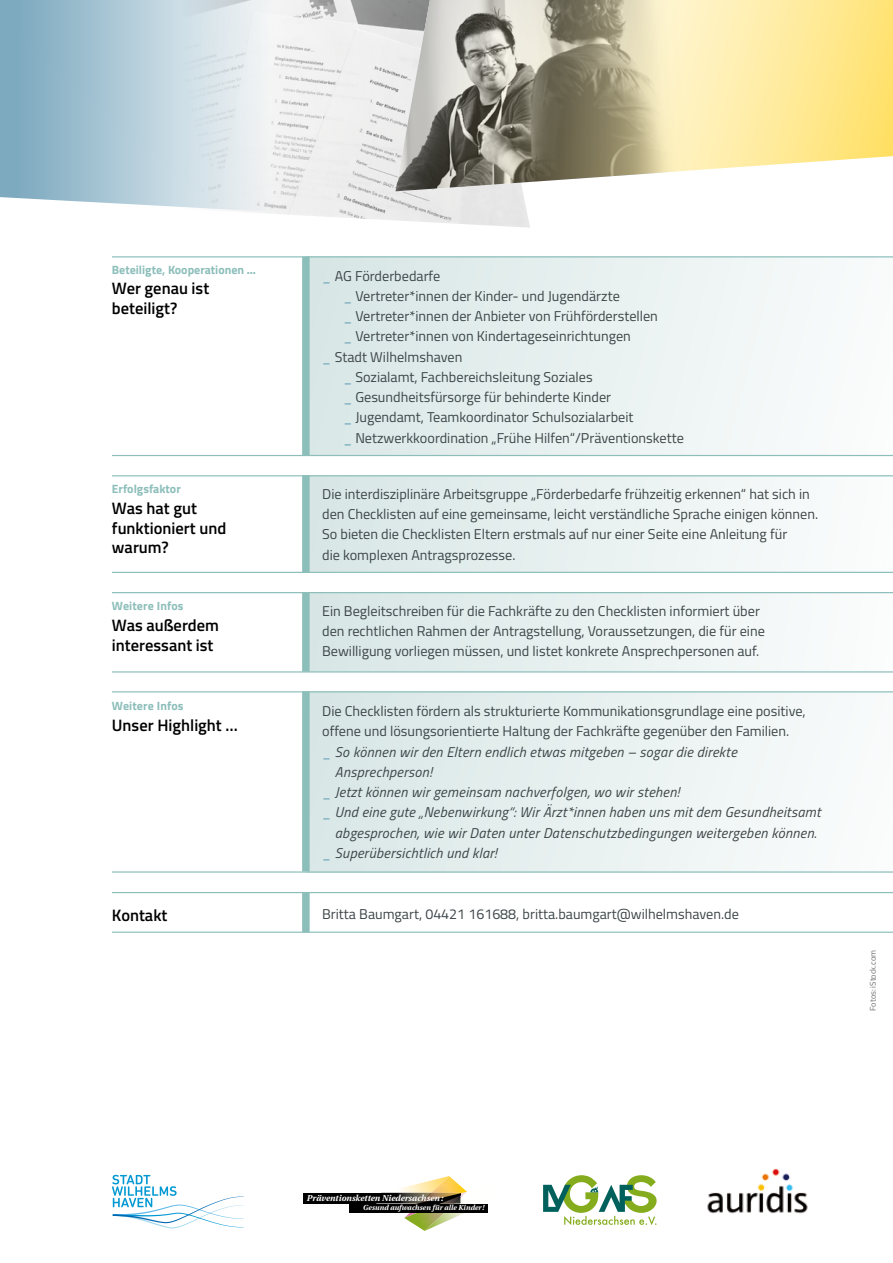
<style>
.page{position:relative;width:893px;height:1263px;background:#fff}
.page>*{position:absolute;margin:0;border:0;box-sizing:border-box;transform-origin:0 0}
.t1{font:600 16.5px/19.5px "Titillium";color:#000}
.t2{font:14.25px/20.2px "Titillium";color:#3d4548}
.t3{font:italic 14.25px "Titillium";letter-spacing:.02em;color:#3d4548}
.t4{font:700 12px "Titillium";color:#8cbeba}
.t5{font:italic 700 8.7px "Utopia";color:#fff}
.t6{font:8.25px "Titillium";color:#706f6f}
.t7{font:italic 700 7.35px "Utopia";color:#fff}
.s1{font-weight:700;color:#8cb9c7}
.s2{font-weight:700;font-style:normal;color:#8cb9c7}
</style>
<div class="page">
<svg style="left:0;top:0;width:525px;height:226px"></svg>
<svg style="left:395px;top:0;width:498px;height:191px;background:#cec49c"></svg>
<div style="left:306px;top:592px;width:587px;height:79px;background:linear-gradient(to right,#d7e6e5,#fcfdfd)"></div>
<div style="left:302px;top:592px;width:8px;height:80px;background:#8cbeba"></div>
<hr style="left:112px;top:592px;width:781px;height:1px;background:#8cbeba">
<hr style="left:112px;top:671px;width:781px;height:1px;background:#8cbeba">
<div style="left:306px;top:691px;width:587px;height:182px;background:linear-gradient(to right,#d8e6e6,#fafcfc)"></div>
<div style="left:302px;top:691px;width:8px;height:180px;background:#8cbeba"></div>
<hr style="left:112px;top:691px;width:781px;height:1px;background:#8cbeba">
<hr style="left:112px;top:871px;width:781px;height:2px;background:#8cbeba">
<div style="left:302px;top:893px;width:8px;height:39px;background:#8cbeba"></div>
<hr style="left:112px;top:892px;width:781px;height:1px;background:#8cbeba">
<hr style="left:112px;top:931px;width:781px;height:2px;background:#8cbeba">
<div style="left:303px;top:1193px;width:157px;height:10px;background:#000"></div>
<svg style="left:376px;top:1180px;width:112px;height:51px"></svg>
<img style="left:431px;top:1176px;width:36px;height:17px">
<img style="left:376px;top:1193px;width:44px;height:10px">
<img style="left:420px;top:1193px;width:40px;height:10px">
<div style="left:349px;top:1204px;width:139px;height:8px;background:#000"></div>
<svg style="left:543px;top:1175px;width:114px;height:50px"></svg>
<img style="left:707px;top:1168px;width:101px;height:46px">
<div style="left:306px;top:475px;width:587px;height:98px;background:linear-gradient(to right,#d6e6e5,#fbfcfc)"></div>
<div style="left:302px;top:475px;width:8px;height:98px;background:#8cbeba"></div>
<hr style="left:112px;top:475px;width:781px;height:1px;background:#8cbeba">
<hr style="left:112px;top:572px;width:781px;height:1px;background:#8cbeba">
<svg style="left:112px;top:1175px;width:132px;height:53px"></svg>
<div style="left:306px;top:256px;width:587px;height:199px;background:linear-gradient(to right,#d8e6e6,#fafcfc)"></div>
<div style="left:302px;top:257px;width:8px;height:199px;background:#8cbeba"></div>
<hr style="left:112px;top:256px;width:781px;height:1px;background:#8cbeba">
<hr style="left:112px;top:455px;width:781px;height:1px;background:#8cbeba">
<p class="t4" style="left:112px;top:260px;width:146px">Beteiligte, Kooperationen ...</p>
<p class="t1" style="left:112px;top:278px;width:99px">Wer genau ist beteiligt?</p>
<p class="t4" style="left:112px;top:480px;width:70px">Erfolgsfaktor</p>
<p class="t1" style="left:112px;top:498px;width:116px">Was hat gut funktioniert und warum?</p>
<p class="t4" style="left:112px;top:597px;width:73px">Weitere Infos</p>
<p class="t1" style="left:112px;top:615px;width:109px">Was außerdem interessant ist</p>
<p class="t4" style="left:112px;top:696px;width:73px">Weitere Infos</p>
<p class="t1" style="left:112px;top:714px;width:127px">Unser Highlight …</p>
<p class="t2" style="left:322px;top:265px;width:120px"><span class="s1">_</span> AG Förderbedarfe</p>
<p class="t2" style="left:343px;top:285px;width:278px"><span class="s1">_</span> Vertreter*innen der Kinder- und Jugendärzte</p>
<p class="t2" style="left:343px;top:305px;width:316px"><span class="s1">_</span> Vertreter*innen der Anbieter von Frühförderstellen</p>
<p class="t2" style="left:343px;top:325px;width:289px"><span class="s1">_</span> Vertreter*innen von Kindertageseinrichtungen</p>
<p class="t2" style="left:322px;top:346px;width:142px"><span class="s1">_</span> Stadt Wilhelmshaven</p>
<p class="t2" style="left:343px;top:366px;width:251px"><span class="s1">_</span> Sozialamt, Fachbereichsleitung Soziales</p>
<p class="t2" style="left:343px;top:386px;width:269px"><span class="s1">_</span> Gesundheitsfürsorge für behinderte Kinder</p>
<p class="t2" style="left:343px;top:406px;width:292px"><span class="s1">_</span> Jugendamt, Teamkoordinator Schulsozialarbeit</p>
<p class="t2" style="left:343px;top:427px;width:342px"><span class="s1">_</span> Netzwerkkoordination „Frühe Hilfen“/Präventionskette</p>
<p class="t2" style="left:322px;top:483px;width:497px">Die interdisziplinäre Arbeitsgruppe „Förderbedarfe frühzeitig erkennen“ hat sich in den Checklisten auf eine gemeinsame, leicht verständliche Sprache einigen können.<br>So bieten die Checklisten Eltern erstmals auf nur einer Seite eine Anleitung für<br>die komplexen Antragsprozesse.</p>
<p class="t2" style="left:322px;top:600px;width:444px">Ein Begleitschreiben für die Fachkräfte zu den Checklisten informiert über den rechtlichen Rahmen der Antragstellung, Voraussetzungen, die für eine<br>Bewilligung vorliegen müssen, und listet konkrete Ansprechpersonen auf.</p>
<p class="t2" style="left:322px;top:700px;width:485px">Die Checklisten fördern als strukturierte Kommunikationsgrundlage eine positive,</p>
<p class="t2" style="left:322px;top:720px;width:469px">offene und lösungsorientierte Haltung der Fachkräfte gegenüber den Familien.</p>
<p class="t3" style="left:322px;top:741px;width:416px"><span class="s2">_</span> So können wir den Eltern endlich etwas mitgeben – sogar die direkte</p>
<p class="t3" style="left:335px;top:761px;width:99px">Ansprechperson!</p>
<p class="t3" style="left:322px;top:782px;width:359px"><span class="s2">_</span> Jetzt können wir gemeinsam nachverfolgen, wo wir stehen!</p>
<p class="t3" style="left:322px;top:802px;width:500px"><span class="s2">_</span> Und eine gute „Nebenwirkung“: Wir Ärzt*innen haben uns mit dem Gesundheitsamt</p>
<p class="t3" style="left:335px;top:822px;width:483px">abgesprochen, wie wir Daten unter Datenschutzbedingungen weitergeben können.</p>
<p class="t3" style="left:322px;top:842px;width:176px"><span class="s2">_</span> Superübersichtlich und klar!</p>
<p class="t1" style="left:112px;top:904px;width:57px">Kontakt</p>
<p class="t2" style="left:322px;top:903px;width:418px">Britta Baumgart, 04421 161688, britta.baumgart@wilhelmshaven.de</p>
<p class="t6" style="left:867px;top:1011px;width:62px;rotate:-90deg">Fotos: iStock.com</p>
<p class="t5" style="left:307px;top:1193px;width:138px">Präventionsketten Niedersachsen :</p>
<p class="t7" style="left:363px;top:1204px;width:123px">Gesund aufwachsen für alle Kinder !</p>
</div>
